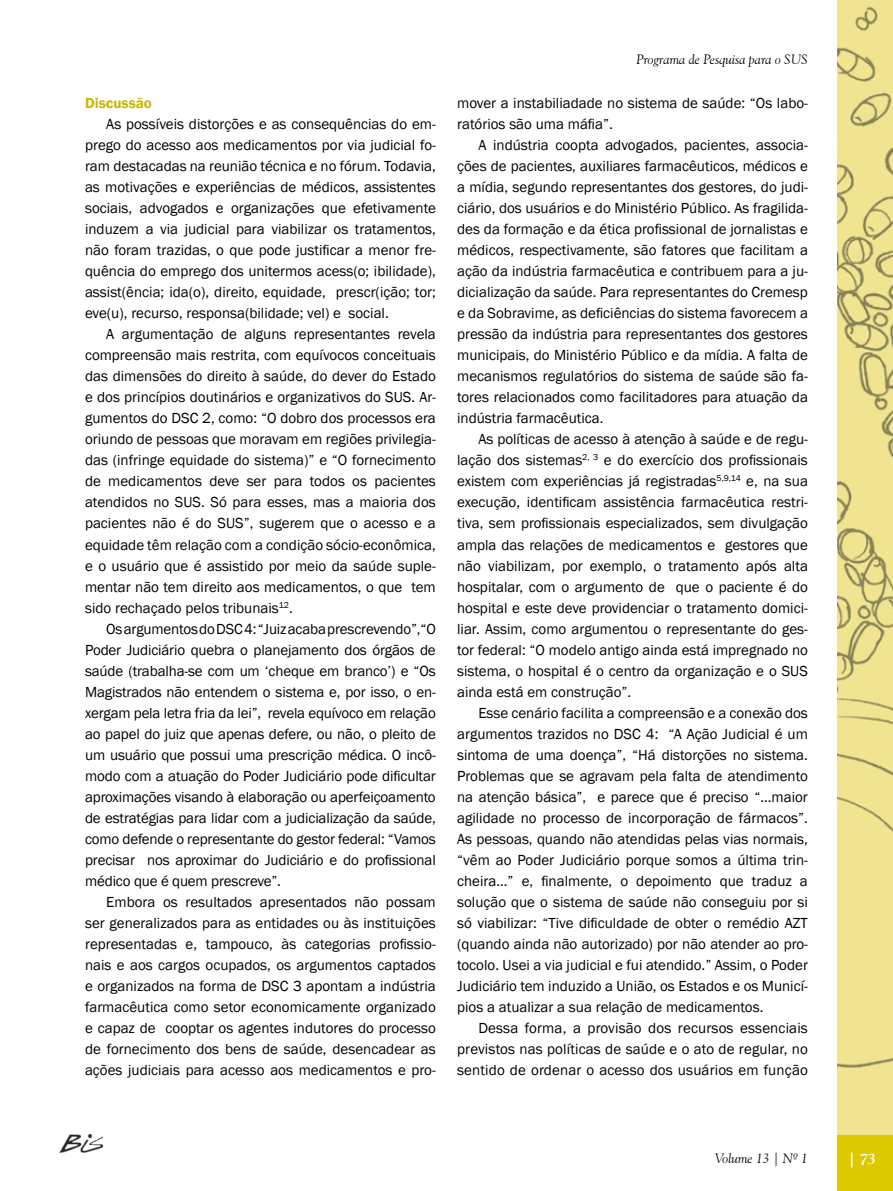
<style>
.page{position:relative;width:893px;height:1191px;background:#fff}
.page>*{position:absolute;margin:0;border:0;box-sizing:border-box;transform-origin:0 0}
.t1{font:15px/21px "Franklin Gothic";color:#000;text-align:justify}
.t2{font:600 15px "Franklin Gothic";color:#c9b700}
.t3{font:italic 700 15px "Goudy Old Style BT";color:#fff}
.t4{font:italic 13.5px "Goudy Old Style BT";color:#000}
</style>
<div class="page">
<img style="left:60px;top:1134px;width:43px;height:18px">
<div style="left:838px;top:0;width:55px;height:1191px;background:#ddc900"></div>
<img style="left:837px;top:0;width:56px;height:1134px">
<p class="t2" style="left:85px;top:94px;width:68px">Discussão</p>
<p class="t1" style="left:85px;top:114px;width:352px;text-indent:21px">As possíveis distorções e as consequências do em&shy;prego do acesso aos medicamentos por via judicial fo&shy;ram destacadas na reunião técnica e no fórum. Todavia, as motivações e experiências de médicos, assistentes sociais, advogados e organizações que efetivamente induzem a via judicial para viabilizar os tratamentos, não foram trazidas, o que pode justificar a menor fre&shy;quência do emprego dos unitermos acess(o; ibilidade), assist(ência; ida(o), direito, equidade, prescr(ição; tor; eve(u), recurso, responsa(bilidade; vel) e social.</p>
<p class="t1" style="left:85px;top:324px;width:352px;text-indent:21px">A argumentação de alguns representantes revela compreensão mais restrita, com equívocos conceituais das dimensões do direito à saúde, do dever do Estado e dos princípios doutinários e organizativos do SUS. Ar&shy;gumentos do DSC 2, como: “O dobro dos processos era oriundo de pessoas que moravam em regiões privilegia&shy;das (infringe equidade do sistema)” e “O fornecimento de medicamentos deve ser para todos os pacientes atendidos no SUS. Só para esses, mas a maioria dos pacientes não é do SUS”, sugerem que o acesso e a equidade têm relação com a condição sócio-econômica, e o usuário que é assistido por meio da saúde suple&shy;mentar não tem direito aos medicamentos, o que tem sido rechaçado pelos tribunais<sup>12</sup>.</p>
<p class="t1" style="left:85px;top:618px;width:352px;text-indent:21px">Os argumentos do DSC 4: “Juiz acaba prescrevendo”,“O Poder Judiciário quebra o planejamento dos órgãos de saúde (trabalha-se com um ‘cheque em branco’) e “Os Magistrados não entendem o sistema e, por isso, o en&shy;xergam pela letra fria da lei”, revela equívoco em relação ao papel do juiz que apenas defere, ou não, o pleito de um usuário que possui uma prescrição médica. O incô&shy;modo com a atuação do Poder Judiciário pode dificultar aproximações visando à elaboração ou aperfeiçoamento de estratégias para lidar com a judicialização da saúde, como defende o representante do gestor federal: “Vamos precisar nos aproximar do Judiciário e do profissional médico que é quem prescreve”.</p>
<p class="t1" style="left:85px;top:891px;width:352px;text-indent:21px">Embora os resultados apresentados não possam ser generalizados para as entidades ou às instituições representadas e, tampouco, às categorias profissio&shy;nais e aos cargos ocupados, os argumentos captados e organizados na forma de DSC 3 apontam a indústria farmacêutica como setor economicamente organizado e capaz de cooptar os agentes indutores do processo de fornecimento dos bens de saúde, desencadear as ações judiciais para acesso aos medicamentos e pro-</p>
<p class="t4" style="left:636px;top:51px;width:173px">Programa de Pesquisa para o SUS</p>
<p class="t1" style="left:457px;top:93px;width:352px">mover a instabiliadade no sistema de saúde: “Os labo&shy;ratórios são uma máfia”.</p>
<p class="t1" style="left:457px;top:135px;width:352px;text-indent:21px">A indústria coopta advogados, pacientes, associa&shy;ções de pacientes, auxiliares farmacêuticos, médicos e a mídia, segundo representantes dos gestores, do judi&shy;ciário, dos usuários e do Ministério Público. As fragilida&shy;des da formação e da ética profissional de jornalistas e médicos, respectivamente, são fatores que facilitam a ação da indústria farmacêutica e contribuem para a ju&shy;dicialização da saúde. Para representantes do Cremesp e da Sobravime, as deficiências do sistema favorecem a pressão da indústria para representantes dos gestores municipais, do Ministério Público e da mídia. A falta de mecanismos regulatórios do sistema de saúde são fa&shy;tores relacionados como facilitadores para atuação da indústria farmacêutica.</p>
<p class="t1" style="left:457px;top:429px;width:352px;text-indent:21px">As políticas de acesso à atenção à saúde e de regu&shy;lação dos sistemas<sup>2,</sup> <sup>3</sup> e do exercício dos profissionais existem com experiências já registradas<sup>5,9,14</sup> e, na sua execução, identificam assistência farmacêutica restri&shy;tiva, sem profissionais especializados, sem divulgação ampla das relações de medicamentos e gestores que não viabilizam, por exemplo, o tratamento após alta hospitalar, com o argumento de que o paciente é do hospital e este deve providenciar o tratamento domici&shy;liar. Assim, como argumentou o representante do ges&shy;tor federal: “O modelo antigo ainda está impregnado no sistema, o hospital é o centro da organização e o SUS ainda está em construção”.</p>
<p class="t1" style="left:457px;top:702px;width:352px;text-indent:21px">Esse cenário facilita a compreensão e a conexão dos argumentos trazidos no DSC 4: “A Ação Judicial é um sintoma de uma doença”, “Há distorções no sistema.<br>Problemas que se agravam pela falta de atendimento na atenção básica”, e parece que é preciso “...maior agilidade no processo de incorporação de fármacos”.<br>As pessoas, quando não atendidas pelas vias normais, “vêm ao Poder Judiciário porque somos a última trin&shy;cheira...” e, finalmente, o depoimento que traduz a solução que o sistema de saúde não conseguiu por si só viabilizar: “Tive dificuldade de obter o remédio AZT (quando ainda não autorizado) por não atender ao pro&shy;tocolo. Usei a via judicial e fui atendido.” Assim, o Poder Judiciário tem induzido a União, os Estados e os Municí&shy;pios a atualizar a sua relação de medicamentos.</p>
<p class="t1" style="left:457px;top:1017px;width:352px;text-indent:21px">Dessa forma, a provisão dos recursos essenciais previstos nas políticas de saúde e o ato de regular, no sentido de ordenar o acesso dos usuários em função</p>
<p class="t4" style="left:715px;top:1149px;width:94px">Volume 13 | Nº 1</p>
<p class="t3" style="left:848px;top:1149px;width:29px">| 73</p>
</div>
